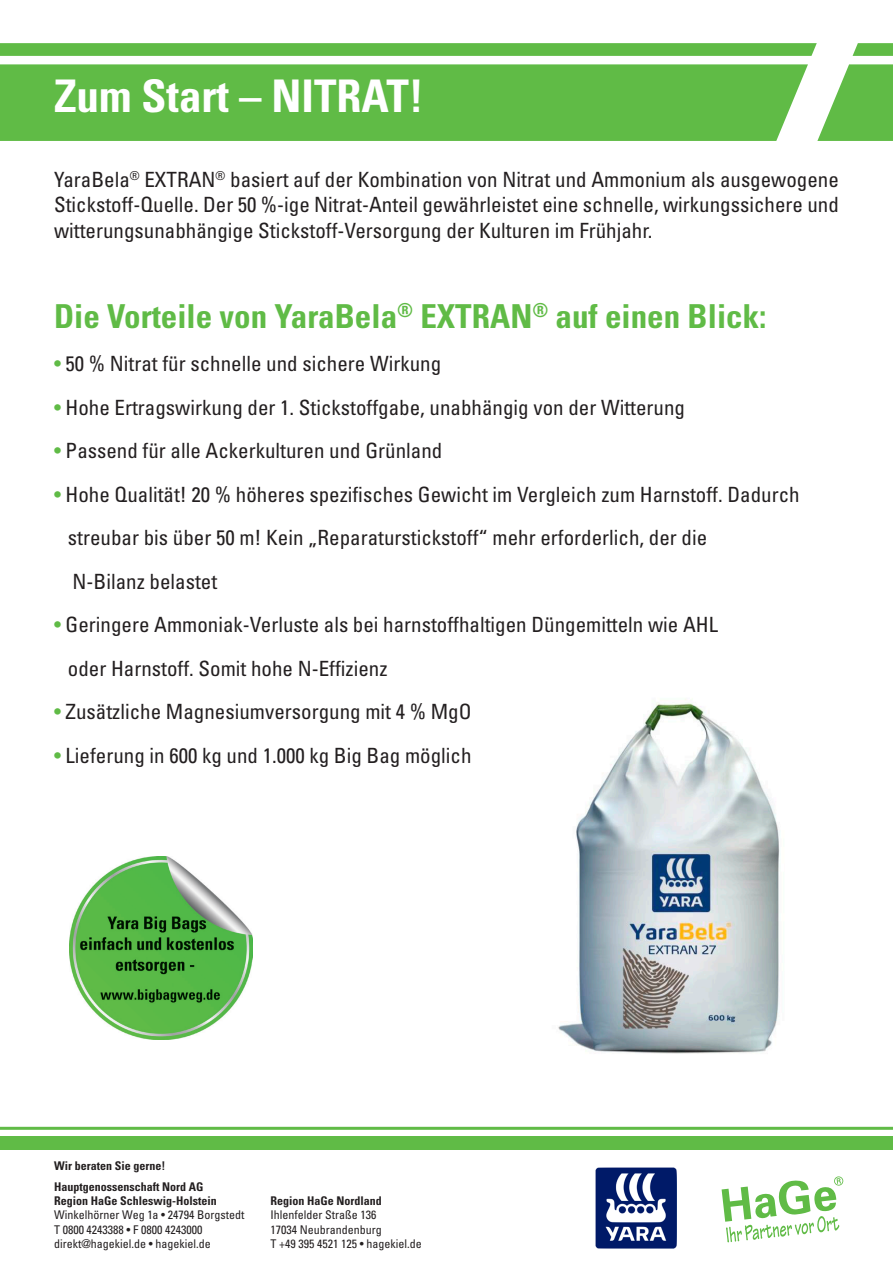
<style>
.page{position:relative;width:893px;height:1263px;background:#fff}
.page>*{position:absolute;margin:0;border:0;box-sizing:border-box;transform-origin:0 0}
.t1{font:700 condensed 45px "Univers";color:#fff}
.t2{font:700 condensed 33px "Univers";color:#60bb46}
.t3{font:condensed 21px/43.5px "Univers";color:#231f20}
.t4{font:condensed 12px/14.4px "Univers";color:#231f20}
.t5{font:700 condensed 12px/20.4px "Univers";color:#231f20}
.s1{color:#60bb46}
</style>
<div class="page">
<div style="left:0;top:64px;width:893px;height:77px;background:#60bb46"></div>
<svg style="left:0;top:43px;width:893px;height:13px;background:#69bf51"></svg>
<hr style="left:0;top:1127px;width:893px;height:3px;background:#60bb46">
<div style="left:0;top:1136px;width:893px;height:14px;background:#60bb46"></div>
<svg style="left:722px;top:1176px;width:121px;height:66px"></svg>
<img style="left:558px;top:699px;width:222px;height:355px">
<img style="left:70px;top:857px;width:183px;height:183px">
<img style="left:595px;top:1167px;width:82px;height:82px">
<h1 class="t1" style="left:54px;top:69px;width:371px">Zum Start – NITRAT!</h1>
<p class="t3" style="left:54px;top:167px;width:786px;line-height:25.2px;text-align:justify">YaraBela<sup>®</sup> EXTRAN<sup>®</sup> basiert auf der Kombination von Nitrat und Ammonium als ausgewogene Stickstoff-Quelle. Der 50 %-ige Nitrat-Anteil gewährleistet eine schnelle, wirkungssichere und witterungsunabhängige Stickstoff-Versorgung der Kulturen im Frühjahr.</p>
<h2 class="t2" style="left:54px;top:296px;width:714px">Die Vorteile von YaraBela<sup>®</sup> EXTRAN<sup>®</sup> auf einen Blick:</h2>
<p class="t3" style="left:54px;top:341px;width:389px"><span class="s1">•</span> 50 % Nitrat für schnelle und sichere Wirkung</p>
<p class="t3" style="left:54px;top:385px;width:633px"><span class="s1">•</span> Hohe Ertragswirkung der 1. Stickstoffgabe, unabhängig von der Witterung</p>
<p class="t3" style="left:54px;top:428px;width:390px"><span class="s1">•</span> Passend für alle Ackerkulturen und Grünland</p>
<p class="t3" style="left:68px;top:472px;width:733px;text-indent:-14px"><span class="s1">•</span> Hohe Qualität! 20 % höheres spezifisches Gewicht im Vergleich zum Harnstoff. Dadurch streubar bis über 50 m! Kein „Reparaturstickstoff“ mehr erforderlich, der die<br>N-Bilanz belastet</p>
<p class="t3" style="left:68px;top:602px;width:652px;text-indent:-14px"><span class="s1">•</span> Geringere Ammoniak-Verluste als bei harnstoffhaltigen Düngemitteln wie AHL oder Harnstoff. Somit hohe N-Effizienz</p>
<p class="t3" style="left:54px;top:689px;width:419px"><span class="s1">•</span> Zusätzliche Magnesiumversorgung mit 4 % MgO</p>
<p class="t3" style="left:54px;top:733px;width:419px"><span class="s1">•</span> Lieferung in 600 kg und 1.000 kg Big Bag möglich</p>
<p class="t5" style="left:54px;top:1155px;width:151px">Wir beraten Sie gerne!<br>Hauptgenossenschaft Nord AG</p>
<p class="t5" style="left:54px;top:1190px;width:164px">Region HaGe Schleswig-Holstein</p>
<p class="t4" style="left:54px;top:1208px;width:192px">Winkelhörner Weg 1a • 24794 Borgstedt<br>T 0800 4243388 • F 0800 4243000 direkt@hagekiel.de • hagekiel.de</p>
<p class="t5" style="left:271px;top:1190px;width:113px">Region HaGe Nordland</p>
<p class="t4" style="left:271px;top:1208px;width:153px">Ihlenfelder Straße 136<br>17034 Neubrandenburg<br>T +49 395 4521 125 • hagekiel.de</p>
</div>
